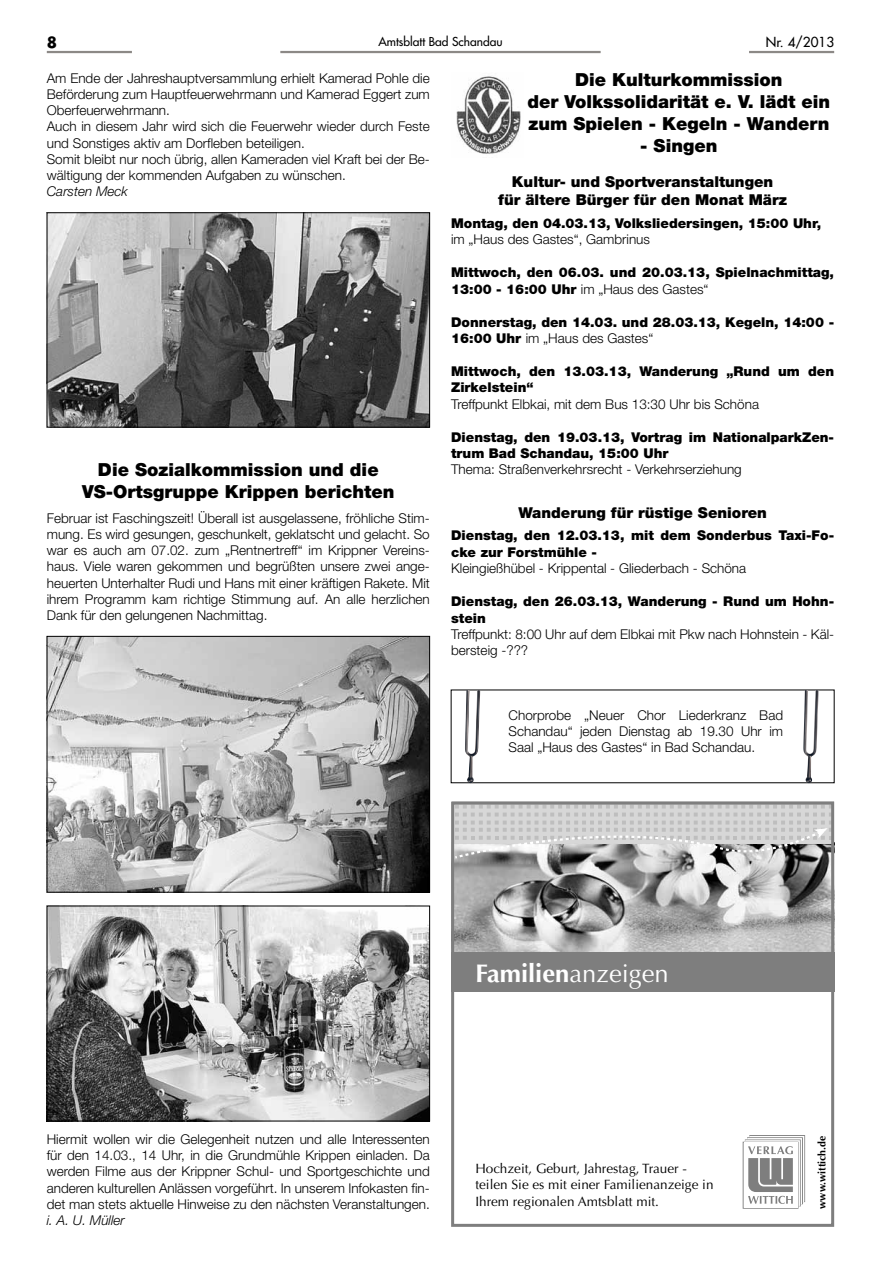
<style>
.page{position:relative;width:881px;height:1263px;background:#fff}
.page>*{position:absolute;margin:0;border:0;box-sizing:border-box;transform-origin:0 0}
.t1{font:700 25.5px "Optima LT";color:#fff}
.t2{font:900 18px/21.9px "Helvetica Neue LT";color:#000;text-align:center}
.t3{font:900 15px/18.3px "Helvetica Neue LT";color:#000;text-align:center}
.t4{font:700 15px "Futura LT";color:#000}
.t5{font:300 13.5px/16.2px "Helvetica Neue LT";color:#000;text-align:justify}
.t6{font:900 13.5px/16.5px "Helvetica Neue LT";color:#000}
.t7{font:13.5px/16.2px "Optima LT";color:#000}
.t8{font:italic 300 13.5px "Helvetica Neue LT";color:#000}
.t9{font:13.5px "Futura LT";color:#000}
.t10{font:12px "Futura LT";color:#000}
.t11{font:700 10.5px "Optima LT";color:#000}
.s1{font-weight:300}
.s2{font-weight:400}
</style>
<div class="page">
<hr style="left:280px;top:51px;width:320px;height:2px;background:#8c8986">
<hr style="left:47px;top:51px;width:85px;height:2px;background:#8c8986">
<hr style="left:748px;top:51px;width:85px;height:2px;background:#8c8986">
<img style="left:49px;top:214px;width:378px;height:211px">
<div style="left:47px;top:212px;width:382px;height:215px;border:1px solid #000"></div>
<img style="left:49px;top:638px;width:378px;height:252px">
<div style="left:47px;top:636px;width:382px;height:256px;border:1px solid #000"></div>
<img style="left:49px;top:908px;width:378px;height:211px">
<div style="left:47px;top:906px;width:382px;height:215px;border:1px solid #000"></div>
<img style="left:456px;top:76px;width:65px;height:78px">
<img style="left:465px;top:690px;width:15px;height:93px">
<img style="left:803px;top:690px;width:15px;height:93px">
<img style="left:455px;top:860px;width:374px;height:93px">
<svg style="left:455px;top:805px;width:374px;height:55px;background:#c5c5c5"></svg>
<svg style="left:742px;top:1135px;width:62px;height:74px"></svg>
<div style="left:451px;top:953px;width:382px;height:39px;background:#7e7e7e"></div>
<div style="left:451px;top:801px;width:382px;height:426px;border:3px solid #7e7e7e"></div>
<p class="t4" style="left:47px;top:33px;width:12px">8</p>
<p class="t10" style="left:378px;top:33px;width:126px">Amtsblatt Bad Schandau</p>
<p class="t9" style="left:765px;top:33px;width:70px">Nr. 4/2013</p>
<p class="t5" style="left:47px;top:70px;width:384px;text-align:left">Am Ende der Jahreshauptversammlung erhielt Kamerad Pohle die Beförderung zum Hauptfeuerwehrmann und Kamerad Eggert zum Oberfeuerwehrmann.<br>Auch in diesem Jahr wird sich die Feuerwehr wieder durch Feste und Sonstiges aktiv am Dorfleben beteiligen.<br>Somit bleibt nur noch übrig, allen Kameraden viel Kraft bei der Be&shy;wältigung der kommenden Aufgaben zu wünschen.</p>
<p class="t8" style="left:47px;top:183px;width:83px">Carsten Meck</p>
<h2 class="t2" style="left:527px;top:69px;width:304px">Die Kulturkommission<br>der Volkssolidarität e. V. lädt ein zum Spielen - Kegeln - Wandern</h2>
<h2 class="t2" style="left:640px;top:134px;width:79px">- Singen</h2>
<p class="t3" style="left:498px;top:172px;width:290px">Kultur- und Sportveranstaltungen<br>für ältere Bürger für den Monat März</p>
<p class="t6" style="left:451px;top:215px;width:371px">Montag, den 04.03.13, Volksliedersingen, 15:00 Uhr,</p>
<p class="t5" style="left:451px;top:231px;width:200px">im „Haus des Gastes“, Gambrinus</p>
<p class="t6" style="left:451px;top:264px;width:384px">Mittwoch, den 06.03. und 20.03.13, Spielnachmittag,<br>13:00 - 16:00 Uhr <span class="s1">im „Haus des Gastes“</span></p>
<p class="t6" style="left:451px;top:313px;width:384px">Donnerstag, den 14.03. und 28.03.13, Kegeln, 14:00 -<br>16:00 Uhr <span class="s1">im „Haus des Gastes“</span></p>
<p class="t6" style="left:451px;top:363px;width:384px">Mittwoch, den 13.03.13, Wanderung „Rund um den<br>Zirkelstein“</p>
<p class="t5" style="left:451px;top:395px;width:309px">Treffpunkt Elbkai, mit dem Bus 13:30 Uhr bis Schöna</p>
<p class="t6" style="left:451px;top:428px;width:384px">Dienstag, den 19.03.13, Vortrag im NationalparkZen&shy;trum Bad Schandau, 15:00 Uhr</p>
<p class="t5" style="left:451px;top:461px;width:292px">Thema: Straßenverkehrsrecht - Verkehrserziehung</p>
<p class="t3" style="left:518px;top:503px;width:250px">Wanderung für rüstige Senioren</p>
<p class="t6" style="left:451px;top:527px;width:384px">Dienstag, den 12.03.13, mit dem Sonderbus Taxi-Fo&shy;cke zur Forstmühle -</p>
<p class="t5" style="left:451px;top:560px;width:296px">Kleingießhübel - Krippental - Gliederbach - Schöna</p>
<p class="t6" style="left:451px;top:593px;width:384px">Dienstag, den 26.03.13, Wanderung - Rund um Hohn&shy;stein</p>
<p class="t5" style="left:451px;top:626px;width:384px">Treffpunkt: 8:00 Uhr auf dem Elbkai mit Pkw nach Hohnstein - Käl&shy;bersteig -???</p>
<h2 class="t2" style="left:82px;top:459px;width:314px">Die Sozialkommission und die<br>VS-Ortsgruppe Krippen berichten</h2>
<p class="t5" style="left:47px;top:509px;width:384px">Februar ist Faschingszeit! Überall ist ausgelassene, fröhliche Stim&shy;mung. Es wird gesungen, geschunkelt, geklatscht und gelacht. So war es auch am 07.02. zum „Rentnertreff“ im Krippner Vereins&shy;haus. Viele waren gekommen und begrüßten unsere zwei ange&shy;heuerten Unterhalter Rudi und Hans mit einer kräftigen Rakete. Mit ihrem Programm kam richtige Stimmung auf. An alle herzlichen Dank für den gelungenen Nachmittag.</p>
<p class="t5" style="left:508px;top:706px;width:276px">Chorprobe „Neuer Chor Liederkranz Bad Schandau“ jeden Dienstag ab 19.30 Uhr im Saal „Haus des Gastes“ in Bad Schandau.</p>
<h1 class="t1" style="left:475px;top:958px;width:194px">Familien<span class="s2">anzeigen</span></h1>
<p class="t5" style="left:47px;top:1131px;width:384px">Hiermit wollen wir die Gelegenheit nutzen und alle Interessenten für den 14.03., 14 Uhr, in die Grundmühle Krippen einladen. Da werden Filme aus der Krippner Schul- und Sportgeschichte und anderen kulturellen Anlässen vorgeführt. In unserem Infokasten fin&shy;det man stets aktuelle Hinweise zu den nächsten Veranstaltungen.</p>
<p class="t8" style="left:47px;top:1212px;width:80px">i. A. U. Müller</p>
<p class="t7" style="left:475px;top:1161px;width:239px">Hochzeit, Geburt, Jahrestag, Trauer - teilen Sie es mit einer Familienanzeige in<br>Ihrem regionalen Amtsblatt mit.</p>
<p class="t11" style="left:815px;top:1209px;width:74px;rotate:-90deg">www.wittich.de</p>
</div>
